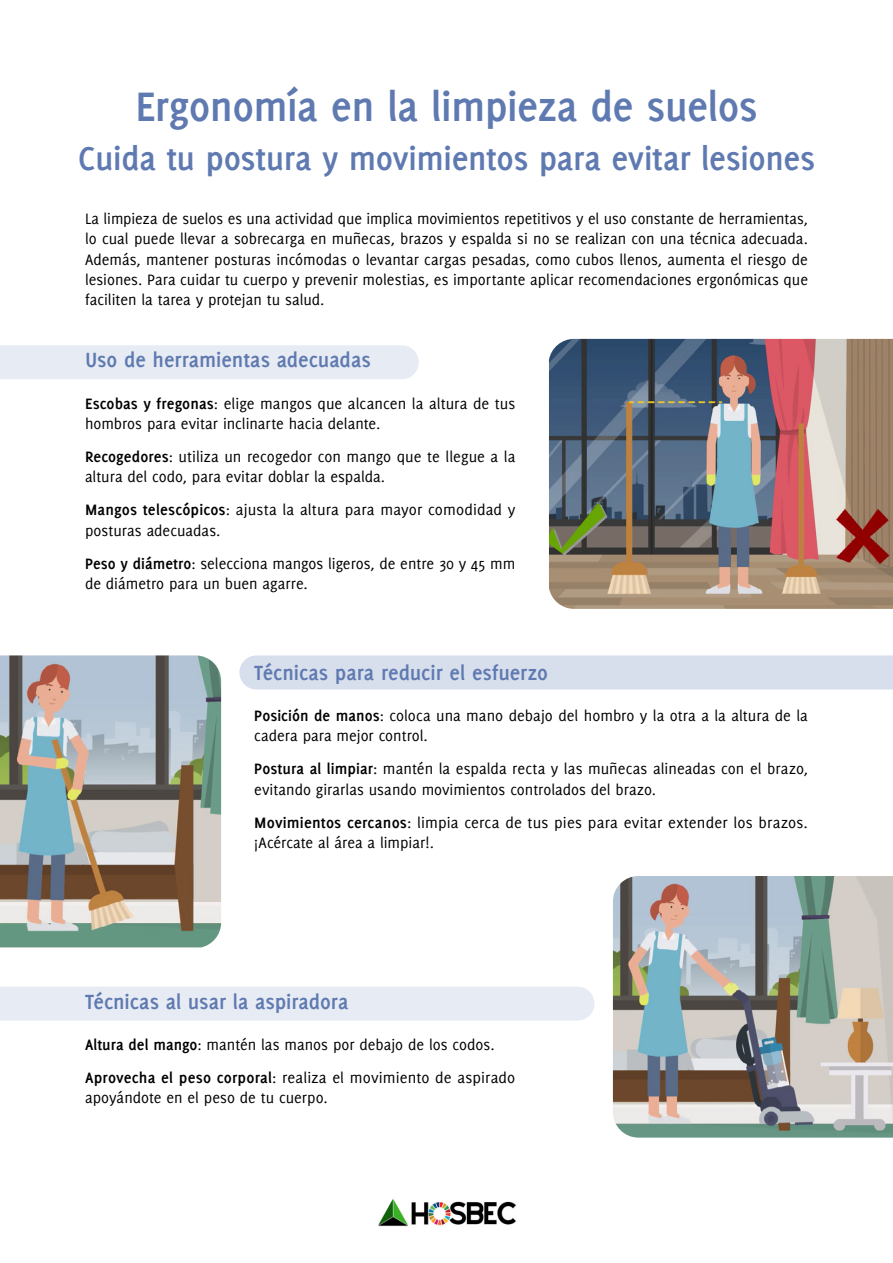
<style>
.page{position:relative;width:893px;height:1263px;background:#fff}
.page>*{position:absolute;margin:0;border:0;box-sizing:border-box;transform-origin:0 0}
.t1{font:700 45px "Delicious";letter-spacing:-.015em;color:#5f7ab1}
.t2{font:700 36px "Delicious";letter-spacing:-.01em;color:#5f7ab1}
.t3{font:700 22.5px "Delicious";letter-spacing:-.005em;color:#5f7ab1}
.t4{font:16.5px/20.2px "Delicious";color:#000}
.s1{font-weight:700}
</style>
<div class="page">
<div style="left:0;top:987px;width:594px;height:33px;background:#e7ebf3"></div>
<div style="left:0;top:345px;width:419px;height:34px;background:#e7ebf3"></div>
<img style="left:549px;top:339px;width:344px;height:270px">
<img style="left:613px;top:876px;width:280px;height:261px">
<div style="left:239px;top:655px;width:654px;height:34px;background:#d7deec"></div>
<img style="left:0;top:655px;width:221px;height:292px">
<img style="left:378px;top:1199px;width:138px;height:28px">
<h1 class="t1" style="left:135px;top:80px;width:624px">Ergonomía en la limpieza de suelos</h1>
<h2 class="t2" style="left:78px;top:138px;width:739px">Cuida tu postura y movimientos para evitar lesiones</h2>
<p class="t4" style="left:85px;top:208px;width:725px;text-align:justify">La limpieza de suelos es una actividad que implica movimientos repetitivos y el uso constante de herramientas, lo cual puede llevar a sobrecarga en muñecas, brazos y espalda si no se realizan con una técnica adecuada.<br>Además, mantener posturas incómodas o levantar cargas pesadas, como cubos llenos, aumenta el riesgo de lesiones. Para cuidar tu cuerpo y prevenir molestias, es importante aplicar recomendaciones ergonómicas que faciliten la tarea y protejan tu salud.</p>
<h3 class="t3" style="left:85px;top:347px;width:287px">Uso de herramientas adecuadas</h3>
<p class="t4" style="left:85px;top:393px;width:432px"><span class="s1">Escobas y fregonas</span>: elige mangos que alcancen la altura de tus hombros para evitar inclinarte hacia delante.</p>
<p class="t4" style="left:85px;top:446px;width:432px"><span class="s1">Recogedores</span>: utiliza un recogedor con mango que te llegue a la altura del codo, para evitar doblar la espalda.</p>
<p class="t4" style="left:85px;top:500px;width:432px"><span class="s1">Mangos telescópicos</span>: ajusta la altura para mayor comodidad y posturas adecuadas.</p>
<p class="t4" style="left:85px;top:553px;width:432px"><span class="s1">Peso y diámetro</span>: selecciona mangos ligeros, de entre 30 y 45 mm de diámetro para un buen agarre.</p>
<h3 class="t3" style="left:254px;top:659px;width:295px">Técnicas para reducir el esfuerzo</h3>
<p class="t4" style="left:254px;top:705px;width:555px"><span class="s1">Posición de manos</span>: coloca una mano debajo del hombro y la otra a la altura de la cadera para mejor control.</p>
<p class="t4" style="left:254px;top:759px;width:555px"><span class="s1">Postura al limpiar</span>: mantén la espalda recta y las muñecas alineadas con el brazo, evitando girarlas usando movimientos controlados del brazo.</p>
<p class="t4" style="left:254px;top:812px;width:555px"><span class="s1">Movimientos cercanos</span>: limpia cerca de tus pies para evitar extender los brazos. ¡Acércate al área a limpiar!.</p>
<h3 class="t3" style="left:85px;top:988px;width:265px">Técnicas al usar la aspiradora</h3>
<p class="t4" style="left:85px;top:1028px;width:432px;line-height:33px"><span class="s1">Altura del mango</span>: mantén las manos por debajo de los codos.<br><span class="s1">Aprovecha el peso corporal</span>: realiza el movimiento de aspirado</p>
<p class="t4" style="left:85px;top:1088px;width:244px">apoyándote en el peso de tu cuerpo.</p>
</div>
